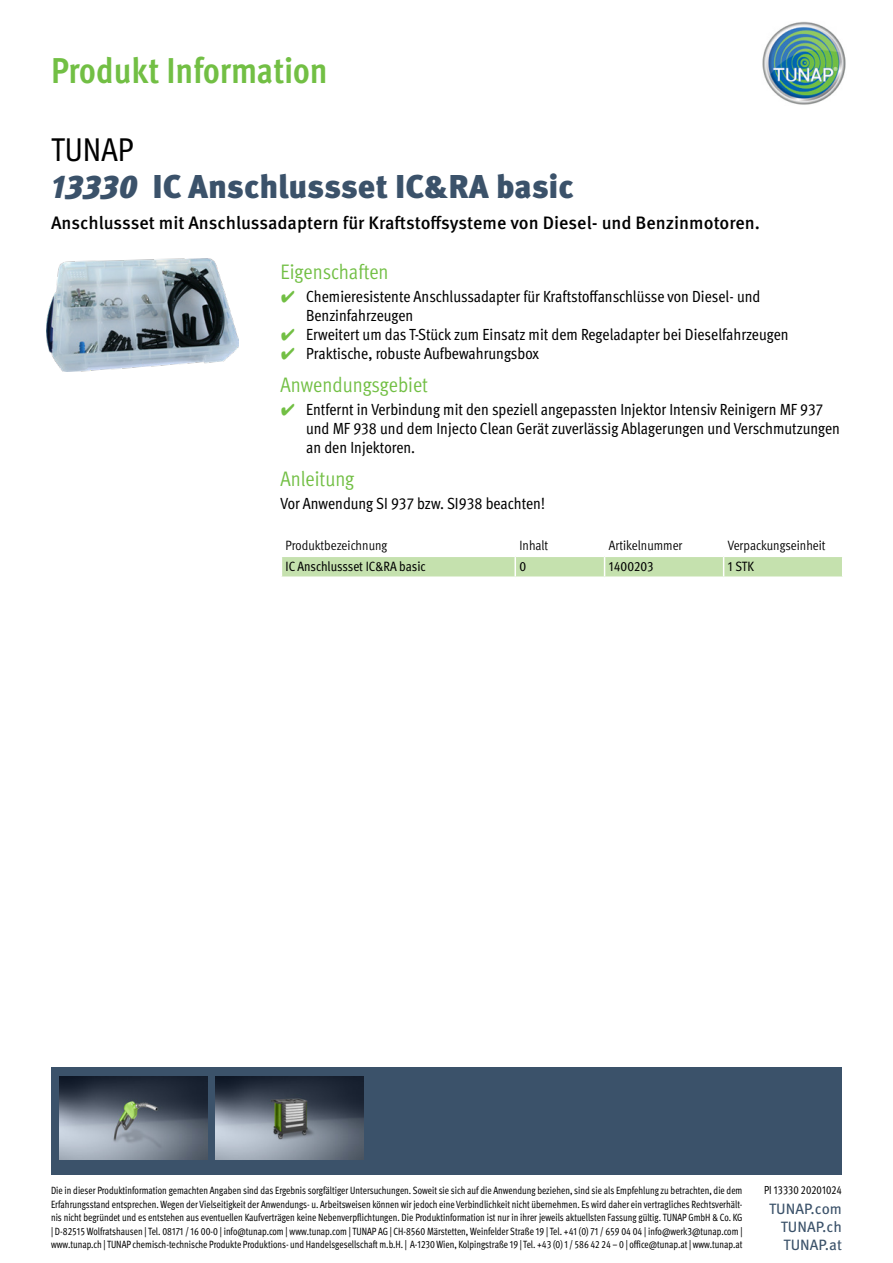
<style>
.page{position:relative;width:893px;height:1263px;background:#fff}
.page>*{position:absolute;margin:0;border:0;box-sizing:border-box;transform-origin:0 0}
.t1{font:700 condensed 36px "Meta Pro";color:#72bf44}
.t2{font:900 33px "Meta Pro";letter-spacing:-.005em;color:#3b526a}
.t3{font:condensed 33px "Meta Pro";color:#000}
.t4{font:condensed 21px "Meta Pro";color:#72bf44}
.t5{font:500 18px "Meta Pro";color:#000}
.t6{font:condensed 16.2px/19px "Meta Pro";color:#000}
.t7{font:15px/18px "Meta Pro";color:#3b526a;text-align:justify}
.t8{font:condensed 13.5px "Meta Pro";color:#000}
.t9{font:condensed 13.5px "Meta Pro";color:#000}
.t10{font:condensed 11.7px "Meta Pro";color:#000;scale:.92 1}
.t11{font:condensed 10.5px/13.5px "Meta Pro";color:#000;text-align:justify;scale:.92 1}
.s1{font-style:italic}
.s2{font-family:"Wuerth Global";font-stretch:normal;color:#72bf44}
</style>
<div class="page">
<img style="left:762px;top:21px;width:84px;height:84px">
<div style="left:51px;top:1068px;width:790px;height:107px;background:#3b526a"></div>
<img style="left:59px;top:1076px;width:148px;height:83px">
<img style="left:216px;top:1076px;width:148px;height:83px">
<img style="left:47px;top:258px;width:191px;height:114px">
<svg style="left:281px;top:556px;width:561px;height:21px;background:#c9e3b4"></svg>
<hr style="left:724px;top:576px;width:119px;height:2px;background:#fff">
<h1 class="t1" style="left:51px;top:43px;width:278px">Produkt Information</h1>
<h2 class="t3" style="left:51px;top:125px;width:84px">TUNAP</h2>
<h2 class="t2" style="left:51px;top:161px;width:524px"><span class="s1">13330</span> IC Anschlussset IC&amp;RA basic</h2>
<h3 class="t5" style="left:51px;top:209px;width:711px">Anschlussset mit Anschlussadaptern für Kraftstoffsysteme von Diesel- und Benzinmotoren.</h3>
<h3 class="t4" style="left:281px;top:256px;width:109px">Eigenschaften</h3>
<h3 class="t6" style="left:306px;top:286px;width:456px;text-indent:-26px"><span class="s2">✔</span> Chemieresistente Anschlussadapter für Kraftstoffanschlüsse von Diesel- und<br>Benzinfahrzeugen</h3>
<h3 class="t6" style="left:281px;top:324px;width:509px"><span class="s2">✔</span> Erweitert um das T-Stück zum Einsatz mit dem Regeladapter bei Dieselfahrzeugen</h3>
<h3 class="t6" style="left:281px;top:343px;width:260px"><span class="s2">✔</span> Praktische, robuste Aufbewahrungsbox</h3>
<h3 class="t4" style="left:281px;top:369px;width:149px">Anwendungsgebiet</h3>
<h3 class="t6" style="left:306px;top:399px;width:535px;text-indent:-26px"><span class="s2">✔</span> Entfernt in Verbindung mit den speziell angepassten Injektor Intensiv Reinigern MF 937 und MF 938 und dem Injecto Clean Gerät zuverlässig Ablagerungen und Verschmutzungen an den Injektoren.</h3>
<h3 class="t4" style="left:281px;top:463px;width:75px">Anleitung</h3>
<h3 class="t6" style="left:281px;top:493px;width:266px">Vor Anwendung SI 937 bzw. SI938 beachten!</h3>
<p class="t8" style="left:286px;top:535px;width:103px">Produktbezeichnung</p>
<p class="t8" style="left:519px;top:535px;width:30px">Inhalt</p>
<p class="t8" style="left:609px;top:535px;width:75px">Artikelnummer</p>
<p class="t8" style="left:728px;top:535px;width:99px">Verpackungseinheit</p>
<p class="t9" style="left:286px;top:556px;width:142px">IC Anschlussset IC&amp;RA basic</p>
<p class="t9" style="left:519px;top:556px;width:8px">0</p>
<p class="t9" style="left:609px;top:556px;width:46px">1400203</p>
<p class="t9" style="left:728px;top:556px;width:27px">1 STK</p>
<p class="t11" style="left:51px;top:1183px;width:753px">Die in dieser Produktinformation gemachten Angaben sind das Ergebnis sorgfältiger Untersuchungen. Soweit sie sich auf die Anwendung beziehen, sind sie als Empfehlung zu betrachten, die dem Erfahrungsstand entsprechen. Wegen der Vielseitigkeit der Anwendungs- u. Arbeitsweisen können wir jedoch eine Verbindlichkeit nicht übernehmen. Es wird daher ein vertragliches Rechtsverhält&shy;nis nicht begründet und es entstehen aus eventuellen Kaufverträgen keine Nebenverpflichtungen. Die Produktinformation ist nur in ihrer jeweils aktuellsten Fassung gültig. TUNAP GmbH &amp; Co. KG | D-82515 Wolfratshausen | Tel. 08171 / 16 00-0 | info@tunap.com | www.tunap.com | TUNAP AG | CH-8560 Märstetten, Weinfelder Straße 19 | Tel. +41 (0) 71 / 659 04 04 | info@werk3@tunap.com | www.tunap.ch | TUNAP chemisch-technische Produkte Produktions- und Handelsgesellschaft m.b.H. | A-1230 Wien, Kolpingstraße 19 | Tel. +43 (0) 1 / 586 42 24 – 0 | office@tunap.at | www.tunap.at</p>
<p class="t10" style="left:764px;top:1181px;width:86px">PI 13330 20201024</p>
<h3 class="t7" style="left:781px;top:1199px;width:63px;text-indent:-12px">TUNAP.com TUNAP.ch TUNAP.at</h3>
</div>
